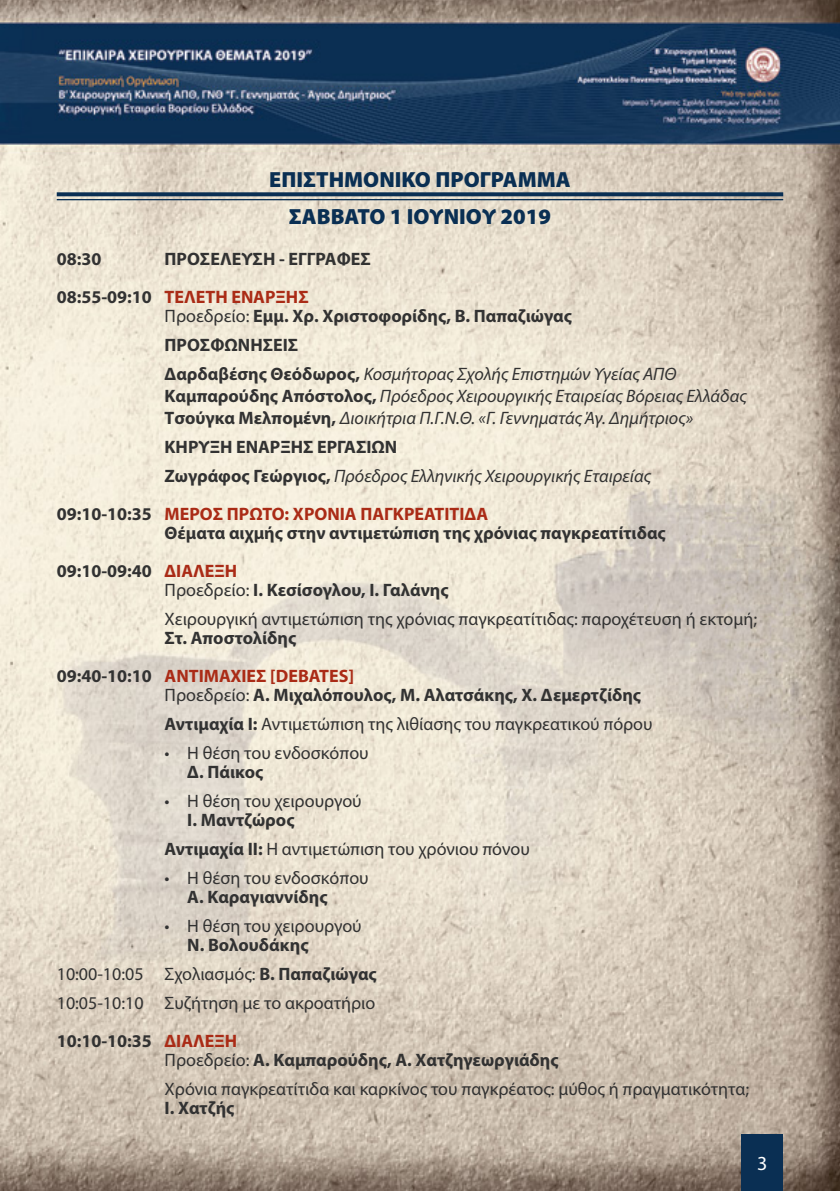
<style>
.page{position:relative;width:840px;height:1191px;background:#fff}
.page>*{position:absolute;margin:0;border:0;box-sizing:border-box;transform-origin:0 0}
.t1{font:900 22px/37.8px "Myriad Pro";color:#0a2f53;text-align:center}
.t2{font:20px "Myriad Pro";color:#fff}
.t3{font:700 18px/29px "Myriad Pro";color:#323232}
.t4{font:18px/29px "Myriad Pro";color:#323232}
.t5{font:italic 18px/21.8px "Myriad Pro";color:#323232}
.s1{color:#aa2b16}
.s2{font-weight:400}
.s3{font-weight:400;font-style:italic}
.s4{font-weight:700;font-style:normal}
.s5{font-weight:700}
</style>
<div class="page">
<img style="left:0;top:0;width:839px;height:1191px">
<div style="left:740px;top:1134px;width:42px;height:57px;background:#0a2f53"></div>
<svg style="left:57px;top:192px;width:725px;height:4px;background:#1a3c5b"></svg>
<hr style="left:57px;top:199px;width:725px;height:1px;background:#0a2f53">
<p class="t1" style="left:269px;top:159px;width:303px">ΕΠΙΣΤΗΜΟΝΙΚΟ ΠΡΟΓΡΑΜΜΑ<br>ΣΑΒΒΑΤΟ 1 ΙΟΥΝΙΟΥ 2019</p>
<p class="t3" style="left:57px;top:240px;width:315px;line-height:38px;text-indent:108px">ΠΡΟΣΕΛΕΥΣΗ - ΕΓΓΡΑΦΕΣ<br>08:55-09:10 <span class="s1">ΤΕΛΕΤΗ ΕΝΑΡΞΗΣ</span></p>
<p class="t3" style="left:164px;top:301px;width:513px"><span class="s2">Προεδρείο:</span> Εμμ. Χρ. Χριστοφορίδης, Β. Παπαζιώγας<br>ΠΡΟΣΦΩΝΗΣΕΙΣ<br>Δαρδαβέσης Θεόδωρος, <span class="s3">Κοσμήτορας Σχολής Επιστημών Υγείας ΑΠΘ</span></p>
<p class="t5" style="left:164px;top:385px;width:583px"><span class="s4">Καμπαρούδης Απόστολος,</span> Πρόεδρος Χειρουργικής Εταιρείας Βόρειας Ελλάδας<br><span class="s4">Τσούγκα Μελπομένη,</span> Διοικήτρια Π.Γ.Ν.Θ. «Γ. Γεννηματάς Άγ. Δημήτριος»</p>
<p class="t3" style="left:164px;top:432px;width:488px">ΚΗΡΥΞΗ ΕΝΑΡΞΗΣ ΕΡΓΑΣΙΩΝ<br>Ζωγράφος Γεώργιος, <span class="s3">Πρόεδρος Ελληνικής Χειρουργικής Εταιρείας</span></p>
<p class="t3" style="left:164px;top:504px;width:502px;line-height:19px;text-indent:-108px">09:10-10:35 <span class="s1">ΜΕΡΟΣ ΠΡΩΤΟ: ΧΡΟΝΙΑ ΠΑΓΚΡΕΑΤΙΤΙΔΑ<br></span>Θέματα αιχμής στην αντιμετώπιση της χρόνιας παγκρεατίτιδας</p>
<p class="t3" style="left:164px;top:561px;width:285px;line-height:19px;text-indent:-108px">09:10-09:40 <span class="s1">ΔΙΑΛΕΞΗ<br></span><span class="s2">Προεδρείο:</span> Ι. Κεσίσογλου, Ι. Γαλάνης</p>
<p class="t4" style="left:164px;top:604px;width:593px">Χειρουργική αντιμετώπιση της χρόνιας παγκρεατίτιδας: παροχέτευση ή εκτομή;</p>
<p class="t3" style="left:57px;top:618px;width:299px;line-height:38px;text-indent:108px">Στ. Αποστολίδης<br>09:40-10:10 <span class="s1">ΑΝΤΙΜΑΧΙΕΣ [DEBATES]</span></p>
<p class="t4" style="left:164px;top:680px;width:489px">Προεδρείο: <span class="s5">Α. Μιχαλόπουλος, Μ. Αλατσάκης, Χ. Δεμερτζίδης<br>Αντιμαχία I:</span> Αντιμετώπιση της λιθίασης του παγκρεατικού πόρου</p>
<p class="t4" style="left:164px;top:738px;width:205px">• Η θέση του ενδοσκόπου</p>
<p class="t3" style="left:187px;top:757px;width:77px">Δ. Πάικος</p>
<p class="t4" style="left:164px;top:786px;width:198px">• Η θέση του χειρουργού</p>
<p class="t4" style="left:164px;top:805px;width:366px;text-indent:23px"><span class="s5">Ι. Μαvτζώρος<br>Αντιμαχία II:</span> Η αντιμετώπιση του χρόνιου πόνου</p>
<p class="t4" style="left:164px;top:863px;width:205px">• Η θέση του ενδοσκόπου</p>
<p class="t3" style="left:187px;top:882px;width:142px">Α. Καραγιαννίδης</p>
<p class="t4" style="left:164px;top:911px;width:198px">• Η θέση του χειρουργού</p>
<p class="t4" style="left:57px;top:930px;width:321px;text-indent:130px"><span class="s5">Ν. Βολουδάκης<br></span>10:00-10:05 Σχολιασμός: <span class="s5">Β. Παπαζιώγας<br></span>10:05-10:10 Συζήτηση με το ακροατήριο</p>
<p class="t3" style="left:164px;top:1031px;width:395px;line-height:19px;text-indent:-108px">10:10-10:35 <span class="s1">ΔΙΑΛΕΞΗ<br></span><span class="s2">Προεδρείο:</span> Α. Καμπαρούδης, Α. Χατζηγεωργιάδης</p>
<p class="t4" style="left:164px;top:1074px;width:585px">Χρόνια παγκρεατίτιδα και καρκίνος του παγκρέατος: μύθος ή πραγματικότητα;</p>
<p class="t3" style="left:164px;top:1093px;width:71px">Ι. Χατζής</p>
<p class="t3" style="left:57px;top:244px;width:46px">08:30</p>
<p class="t2" style="left:756px;top:1151px;width:12px">3</p>
</div>
